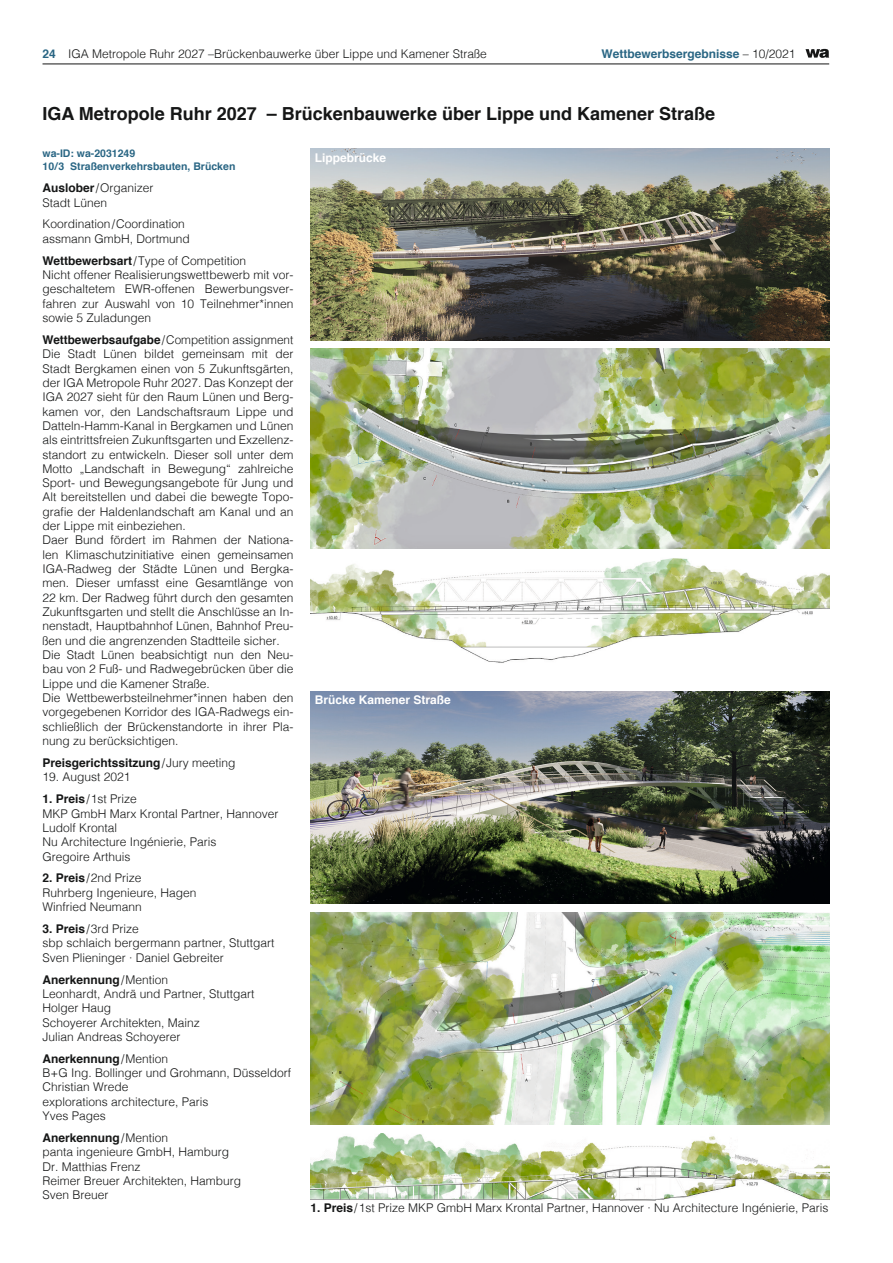
<style>
.page{position:relative;width:893px;height:1263px;background:#fff}
.page>*{position:absolute;margin:0;border:0;box-sizing:border-box;transform-origin:0 0}
.t1{font:700 18px "Helvetica";color:#151616}
.t2{font:300 12px/14.4px "Helvetica";color:#151616}
.t3{font:700 12px "Helvetica";color:#151616}
.t4{font:700 12px "Helvetica";color:#fff}
.t5{font:700 12px "Helvetica";color:#2a6684}
.t6{font:700 10.5px/13.6px "Helvetica";color:#2a6684}
.s1{font-weight:700;color:#2a6684}
.s2{font-weight:300;color:#151616}
.s3{font-weight:700}
.s4{font-weight:300}
</style>
<div class="page">
<hr style="left:43px;top:64px;width:786px;height:1px;background:#151616">
<svg style="left:805px;top:49px;width:24px;height:9px"></svg>
<img style="left:310px;top:691px;width:519px;height:213px">
<img style="left:310px;top:912px;width:519px;height:213px">
<img style="left:310px;top:1133px;width:519px;height:68px">
<img style="left:310px;top:149px;width:519px;height:191px">
<img style="left:310px;top:349px;width:519px;height:199px">
<img style="left:310px;top:558px;width:519px;height:105px">
<p class="t2" style="left:43px;top:45px;width:446px"><span class="s1">24</span> IGA Metropole Ruhr 2027 –Brückenbauwerke über Lippe und Kamener Straße</p>
<p class="t5" style="left:602px;top:44px;width:195px">Wettbewerbsergebnisse <span class="s2">– 10/2021</span></p>
<h1 class="t1" style="left:43px;top:99px;width:674px">IGA Metropole Ruhr 2027 – Brückenbauwerke über Lippe und Kamener Straße</h1>
<p class="t6" style="left:43px;top:146px;width:194px">wa-ID: wa-2031249<br>10/3 Straßenverkehrsbauten, Brücken</p>
<p class="t2" style="left:43px;top:180px;width:113px"><span class="s3">Auslober</span>/Organizer<br>Stadt Lünen</p>
<p class="t2" style="left:43px;top:216px;width:149px">Koordination/Coordination assmann GmbH, Dortmund</p>
<p class="t2" style="left:43px;top:252px;width:252px"><span class="s3">Wettbewerbsart</span>/Type of Competition<br>Nicht offener Realisierungswettbewerb mit vor&shy;geschaltetem EWR-offenen Bewerbungsver&shy;fahren zur Auswahl von 10 Teilnehmer*innen sowie 5 Zuladungen</p>
<p class="t2" style="left:43px;top:332px;width:252px"><span class="s3">Wettbewerbsaufgabe</span>/Competition assignment Die Stadt Lünen bildet gemeinsam mit der Stadt Bergkamen einen von 5 Zukunftsgärten, der IGA Metropole Ruhr 2027. Das Konzept der IGA 2027 sieht für den Raum Lünen und Berg&shy;kamen vor, den Landschaftsraum Lippe und Datteln-Hamm-Kanal in Bergkamen und Lünen als eintrittsfreien Zukunftsgarten und Exzellenz&shy;standort zu entwickeln. Dieser soll unter dem Motto „Landschaft in Bewegung“ zahlreiche Sport- und Bewegungsangebote für Jung und Alt bereitstellen und dabei die bewegte Topo&shy;grafie der Haldenlandschaft am Kanal und an der Lippe mit einbeziehen.<br>Daer Bund fördert im Rahmen der Nationa&shy;len Klimaschutzinitiative einen gemeinsamen IGA-Radweg der Städte Lünen und Bergka&shy;men. Dieser umfasst eine Gesamtlänge von 22 km. Der Radweg führt durch den gesamten Zukunftsgarten und stellt die Anschlüsse an In&shy;nenstadt, Hauptbahnhof Lünen, Bahnhof Preu&shy;ßen und die angrenzenden Stadtteile sicher.<br>Die Stadt Lünen beabsichtigt nun den Neu&shy;bau von 2 Fuß- und Radwegebrücken über die Lippe und die Kamener Straße.<br>Die Wettbewerbsteilnehmer*innen haben den vorgegebenen Korridor des IGA-Radwegs ein&shy;schließlich der Brückenstandorte in ihrer Pla&shy;nung zu berücksichtigen.</p>
<p class="t3" style="left:43px;top:753px;width:195px">Preisgerichtssitzung<span class="s4">/Jury meeting</span></p>
<p class="t2" style="left:43px;top:769px;width:90px">19. August 2021</p>
<p class="t2" style="left:43px;top:791px;width:238px"><span class="s3">1. Preis</span>/1st Prize<br>MKP GmbH Marx Krontal Partner, Hannover<br>Ludolf Krontal<br>Nu Architecture Ingénierie, Paris<br>Gregoire Arthuis</p>
<p class="t2" style="left:43px;top:870px;width:156px"><span class="s3">2. Preis</span>/2nd Prize<br>Ruhrberg Ingenieure, Hagen<br>Winfried Neumann</p>
<p class="t2" style="left:43px;top:921px;width:234px"><span class="s3">3. Preis</span>/3rd Prize<br>sbp schlaich bergermann partner, Stuttgart<br>Sven Plieninger · Daniel Gebreiter</p>
<p class="t2" style="left:43px;top:971px;width:214px"><span class="s3">Anerkennung</span>/Mention<br>Leonhardt, Andrä und Partner, Stuttgart<br>Holger Haug<br>Schoyerer Architekten, Mainz<br>Julian Andreas Schoyerer</p>
<p class="t2" style="left:43px;top:1050px;width:250px"><span class="s3">Anerkennung</span>/Mention<br>B+G Ing. Bollinger und Grohmann, Düsseldorf<br>Christian Wrede<br>explorations architecture, Paris<br>Yves Pages</p>
<p class="t2" style="left:43px;top:1130px;width:200px"><span class="s3">Anerkennung</span>/Mention<br>panta ingenieure GmbH, Hamburg<br>Dr. Matthias Frenz<br>Reimer Breuer Architekten, Hamburg<br>Sven Breuer</p>
<p class="t4" style="left:315px;top:148px;width:73px">Lippebrücke</p>
<p class="t4" style="left:315px;top:690px;width:138px">Brücke Kamener Straße</p>
<p class="t2" style="left:310px;top:1200px;width:519px"><span class="s3">1. Preis</span>/1st Prize MKP GmbH Marx Krontal Partner, Hannover · Nu Architecture Ingénierie, Paris</p>
</div>
